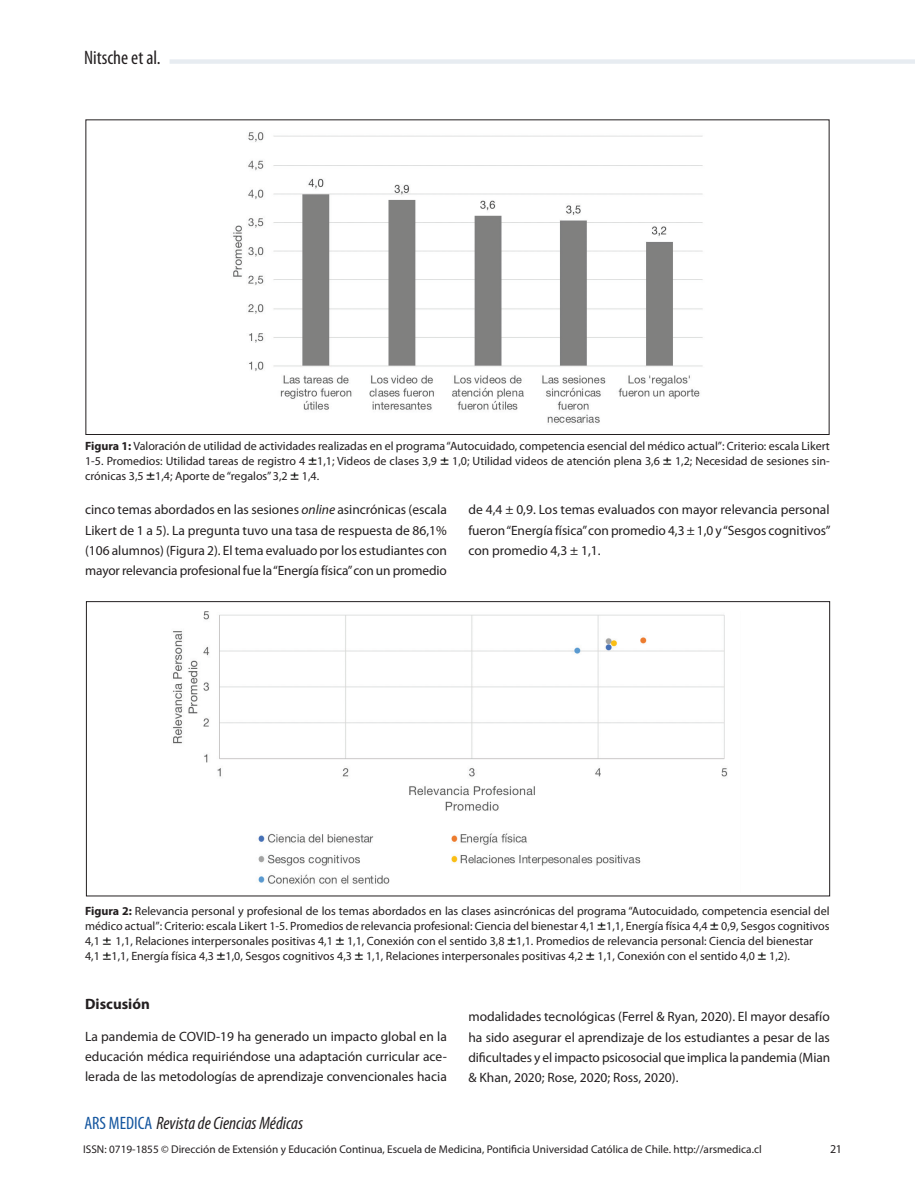
<style>
.page{position:relative;width:915px;height:1191px;background:#fff}
.page>*{position:absolute;margin:0;border:0;box-sizing:border-box;transform-origin:0 0}
.t1{font:condensed 19.5px "Myriad Pro";color:#231f20}
.t2{font:italic condensed 18px "Myriad Pro";color:#231f20}
.t3{font:700 15px "Myriad Pro";color:#231f20}
.t4{font:13.5px/20.2px "Myriad Pro";letter-spacing:-.005em;color:#231f20;text-align:justify}
.t5{font:12px/15px "Myriad Pro";color:#231f20}
.t6{font:11.25px "Myriad Pro";color:#231f20}
.s1{font-weight:700}
.s2{font-style:italic}
.s3{font-style:normal;color:#13559f}
</style>
<div class="page">
<div style="left:169px;top:59px;width:745px;height:5px;background:#e7ecf1"></div>
<img style="left:233px;top:132px;width:470px;height:291px">
<img style="left:173px;top:611px;width:555px;height:273px">
<h1 class="t1" style="left:84px;top:47px;width:78px">Nitsche et al.</h1>
<p class="t5" style="left:85px;top:438px;width:746px"><span class="s1">Figura 1:</span> Valoración de utilidad de actividades realizadas en el programa “Autocuidado, competencia esencial del médico actual”: Criterio: escala Likert<br>1-5. Promedios: Utilidad tareas de registro 4 1,1; Videos de clases 3,9</p>
<p class="t5" style="left:452px;top:453px;width:209px">1,0; Utilidad videos de atención plena 3,6</p>
<p class="t5" style="left:674px;top:453px;width:156px">1,2; Necesidad de sesiones sin-</p>
<p class="t5" style="left:85px;top:468px;width:235px">crónicas 3,5 1,4; Aporte de “regalos” 3,2 1,4.</p>
<p class="t4" style="left:85px;top:499px;width:363px">cinco temas abordados en las sesiones <span class="s2">online</span> asincrónicas (escala Likert de 1 a 5). La pregunta tuvo una tasa de respuesta de 86,1% (106 alumnos) (Figura 2). El tema evaluado por los estudiantes con mayor relevancia profesional fue la “Energía física” con un promedio</p>
<p class="t4" style="left:468px;top:499px;width:363px">de 4,4 ± 0,9. Los temas evaluados con mayor relevancia personal fueron “Energía física” con promedio 4,3 ± 1,0 y “Sesgos cognitivos” con promedio 4,3 ± 1,1.</p>
<p class="t5" style="left:85px;top:903px;width:745px"><span class="s1">Figura 2:</span> Relevancia personal y profesional de los temas abordados en las clases asincrónicas del programa “Autocuidado, competencia esencial del médico actual”: Criterio: escala Likert 1-5. Promedios de relevancia profesional: Ciencia del bienestar 4,1 1,1, Energía física 4,4 0,9, Sesgos cognitivos 4,1 1,1, Relaciones interpersonales positivas 4,1 1,1, Conexión con el sentido 3,8 1,1. Promedios de relevancia personal: Ciencia del bienestar 4,1 1,1, Energía física 4,3 1,0, Sesgos cognitivos 4,3 1,1, Relaciones interpersonales positivas 4,2 1,1, Conexión con el sentido 4,0 1,2).</p>
<p class="t3" style="left:85px;top:994px;width:66px">Discusión</p>
<p class="t4" style="left:85px;top:1026px;width:363px">La pandemia de COVID-19 ha generado un impacto global en la educación médica requiriéndose una adaptación curricular ace&shy;lerada de las metodologías de aprendizaje convencionales hacia</p>
<p class="t4" style="left:468px;top:1006px;width:363px">modalidades tecnológicas (Ferrel &amp; Ryan, 2020). El mayor desafío ha sido asegurar el aprendizaje de los estudiantes a pesar de las dificultades y el impacto psicosocial que implica la pandemia (Mian &amp; Khan, 2020; Rose, 2020; Ross, 2020).</p>
<h2 class="t2" style="left:84px;top:1112px;width:220px"><span class="s3">ARS MEDICA</span> Revista de Ciencias Médicas</h2>
<p class="t6" style="left:83px;top:1141px;width:679px">ISSN: 0719-1855 © Dirección de Extensión y Educación Continua, Escuela de Medicina, Pontificia Universidad Católica de Chile. http://arsmedica.cl</p>
<p class="t5" style="left:829px;top:1141px;width:13px">21</p>
</div>
